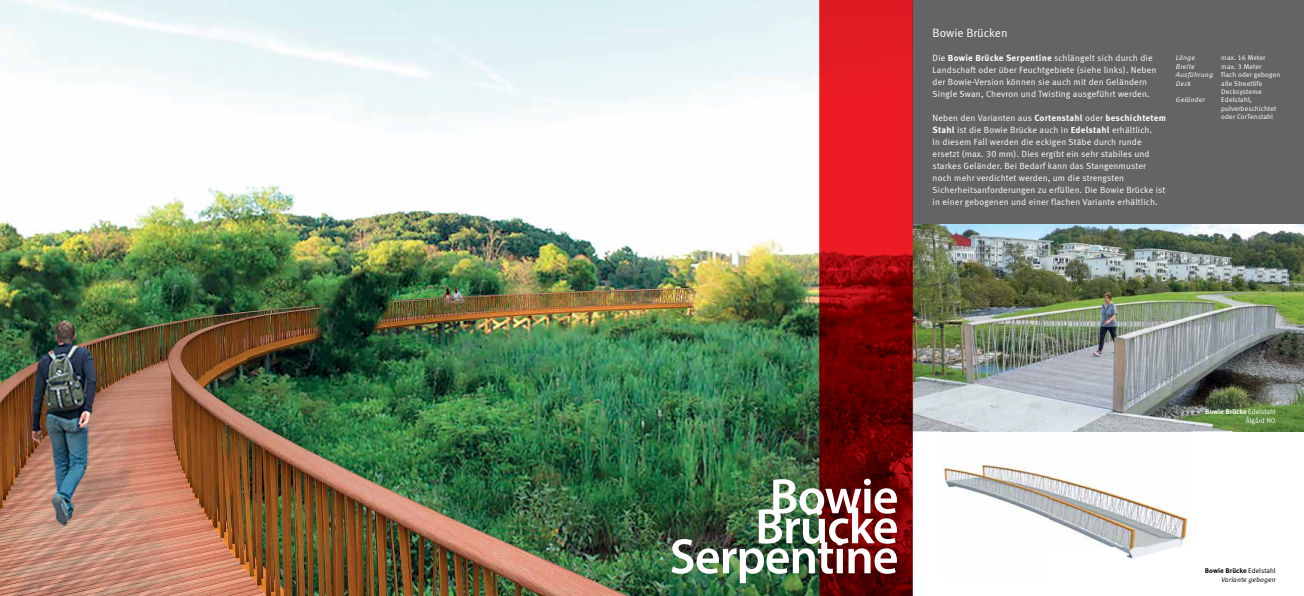
<style>
.page{position:relative;width:1304px;height:596px;background:#fff}
.page>*{position:absolute;margin:0;border:0;box-sizing:border-box;transform-origin:0 0}
.t1{font:600 50px "Myriad Pro";letter-spacing:-.02em;color:#fff}
.t2{font:12px "Meta Correspondence";color:#fff}
.t3{font:9px/12px "Meta Correspondence";letter-spacing:.02em;color:#fff}
.t4{font:7px/8.4px "Meta Correspondence";letter-spacing:.015em;color:#fff}
.t5{font:italic 7px/8.4px "Meta Correspondence";color:#000;text-align:right}
.t6{font:italic 7px "Meta Correspondence";letter-spacing:.02em;color:#fff}
.s1{font-weight:700}
.s2{font-style:italic}
.s3{font-weight:700;font-style:normal}
.s4{font-style:normal}
</style>
<div class="page">
<div style="left:913px;top:0;width:391px;height:224px;background:#636466"></div>
<img style="left:0;top:0;width:913px;height:595px">
<img style="left:819px;top:0;width:1px;height:595px">
<img style="left:942px;top:431px;width:249px;height:128px">
<img style="left:914px;top:224px;width:390px;height:207px">
<img style="left:913px;top:224px;width:1px;height:207px">
<h2 class="t2" style="left:933px;top:26px;width:76px">Bowie Brücken</h2>
<p class="t3" style="left:933px;top:51px;width:225px">Die <span class="s1">Bowie Brücke Serpentine</span> schlängelt sich durch die Landschaft oder über Feuchtgebiete (siehe links). Neben der Bowie-Version können sie auch mit den Geländern Single Swan, Chevron und Twisting ausgeführt werden.</p>
<p class="t3" style="left:933px;top:111px;width:235px">Neben den Varianten aus <span class="s1">Cortenstahl</span> oder <span class="s1">beschichtetem Stahl</span> ist die Bowie Brücke auch in <span class="s1">Edelstahl</span> erhältlich.<br>In diesem Fall werden die eckigen Stäbe durch runde ersetzt (max. 30 mm). Dies ergibt ein sehr stabiles und starkes Geländer. Bei Bedarf kann das Stangenmuster noch mehr verdichtet werden, um die strengsten Sicherheitsanforderungen zu erfüllen. Die Bowie Brücke ist in einer gebogenen und einer flachen Variante erhältlich.</p>
<p class="t6" style="left:1176px;top:54px;width:21px">Länge</p>
<p class="t4" style="left:1221px;top:54px;width:46px">max. 16 Meter</p>
<p class="t6" style="left:1176px;top:62px;width:20px">Breite</p>
<p class="t4" style="left:1176px;top:62px;width:106px;text-indent:45px">max. 3 Meter<br><span class="s2">Ausführung</span> flach oder gebogen<br><span class="s2">Deck</span></p>
<p class="t4" style="left:1221px;top:79px;width:43px">alle Streetlife<br>Decksysteme</p>
<p class="t6" style="left:1176px;top:96px;width:31px">Geländer</p>
<p class="t4" style="left:1221px;top:96px;width:57px">Edelstahl, pulverbeschichtet oder CorTenstahl</p>
<h1 class="t1" style="left:770px;top:464px;width:130px">Bowie</h1>
<h1 class="t1" style="left:755px;top:494px;width:145px">Brücke</h1>
<h1 class="t1" style="left:670px;top:524px;width:230px">Serpentine</h1>
<p class="t4" style="left:1205px;top:407px;width:72px;text-align:right"><span class="s1">Bowie Brücke</span> Edelstahl<br>Ålgård NO</p>
<p class="t5" style="left:1205px;top:566px;width:72px"><span class="s3">Bowie Brücke</span> <span class="s4">Edelstahl<br></span>Variante gebogen</p>
</div>
